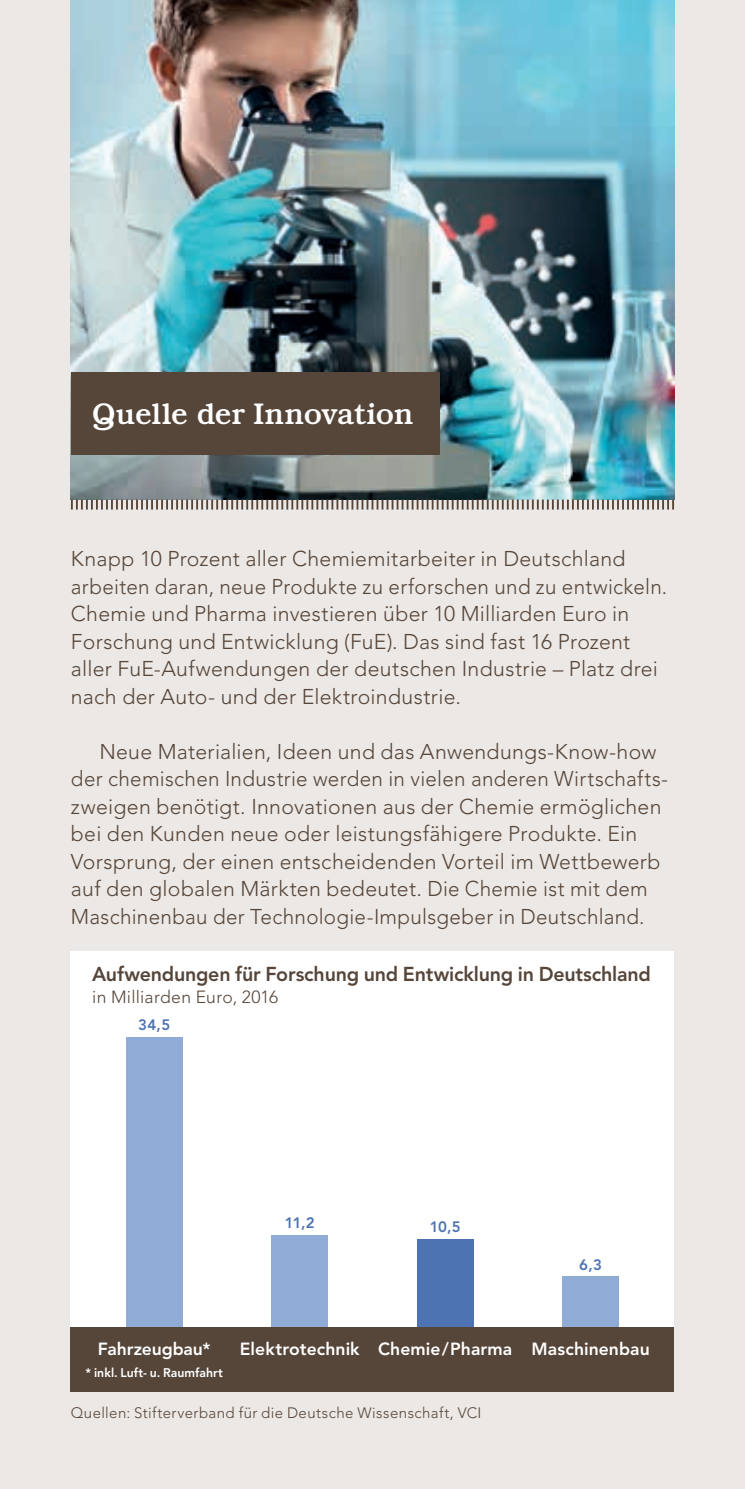
<style>
.page{position:relative;width:745px;height:1489px;background:#fff}
.page>*{position:absolute;margin:0;border:0;box-sizing:border-box;transform-origin:0 0}
.t1{font:500 30px "Bookman Std";letter-spacing:-.01em;color:#fff}
.t2{font:300 21.25px/27.5px "Avenir LT Std";letter-spacing:.015em;color:#564539}
.t3{font:800 20px "Avenir LT Std";letter-spacing:-.01em;color:#564539}
.t4{font:800 17.5px "Avenir LT Std";letter-spacing:.005em;color:#fff}
.t5{font:300 17.5px "Avenir LT Std";letter-spacing:.015em;color:#564539}
.t6{font:300 15px "Avenir LT Std";letter-spacing:.03em;color:#564539}
.t7{font:800 15px "Avenir LT Std";color:#4e73b2}
.t8{font:800 12.5px "Avenir LT Std";color:#fff}
</style>
<div class="page">
<div style="left:0;top:0;width:744px;height:1488px;background:#ece8e5"></div>
<hr style="left:744px;top:0;width:1px;height:1488px;background:#ece8e5">
<div style="left:71px;top:951px;width:602px;height:440px;background:#fff"></div>
<div style="left:271px;top:1234px;width:57px;height:93px;background:#90acd6"></div>
<div style="left:416px;top:1238px;width:57px;height:89px;background:#4e73b2"></div>
<div style="left:562px;top:1276px;width:56px;height:51px;background:#90acd6"></div>
<div style="left:126px;top:1036px;width:56px;height:291px;background:#90acd6"></div>
<div style="left:71px;top:1327px;width:602px;height:64px;background:#564539"></div>
<img style="left:71px;top:0;width:602px;height:499px">
<svg style="left:71px;top:499px;width:602px;height:10px"></svg>
<div style="left:71px;top:372px;width:368px;height:82px;background:#564539"></div>
<h1 class="t1" style="left:92px;top:396px;width:323px">Quelle der Innovation</h1>
<p class="t2" style="left:71px;top:545px;width:597px">Knapp 10 Prozent aller Chemiemitarbeiter in Deutschland arbeiten daran, neue Produkte zu erforschen und zu entwickeln.<br>Chemie und Pharma investieren über 10 Milliarden Euro in Forschung und Entwicklung (FuE). Das sind fast 16 Prozent aller FuE-Aufwendungen der deutschen Industrie – Platz drei nach der Auto- und der Elektroindustrie.</p>
<p class="t2" style="left:71px;top:737px;width:598px;text-indent:28px">Neue Materialien, Ideen und das Anwendungs-Know-how der chemischen Industrie werden in vielen anderen Wirtschafts&shy;zweigen benötigt. Innovationen aus der Chemie ermöglichen bei den Kunden neue oder leistungsfähigere Produkte. Ein Vorsprung, der einen entscheidenden Vorteil im Wettbewerb auf den globalen Märkten bedeutet. Die Chemie ist mit dem Maschinenbau der Technologie-Impulsgeber in Deutschland.</p>
<p class="t3" style="left:92px;top:961px;width:560px">Aufwendungen für Forschung und Entwicklung in Deutschland</p>
<p class="t5" style="left:92px;top:986px;width:187px">in Milliarden Euro, 2016</p>
<p class="t7" style="left:138px;top:1015px;width:33px">34,5</p>
<p class="t7" style="left:284px;top:1213px;width:32px">11,2</p>
<p class="t7" style="left:429px;top:1217px;width:33px">10,5</p>
<p class="t7" style="left:579px;top:1255px;width:24px">6,3</p>
<p class="t4" style="left:98px;top:1338px;width:114px">Fahrzeugbau*</p>
<p class="t8" style="left:85px;top:1365px;width:139px">* inkl. Luft- u. Raumfahrt</p>
<p class="t4" style="left:240px;top:1338px;width:411px">Elektrotechnik Chemie/Pharma Maschinenbau</p>
<p class="t6" style="left:71px;top:1403px;width:412px">Quellen: Stifterverband für die Deutsche Wissenschaft, VCI</p>
</div>
